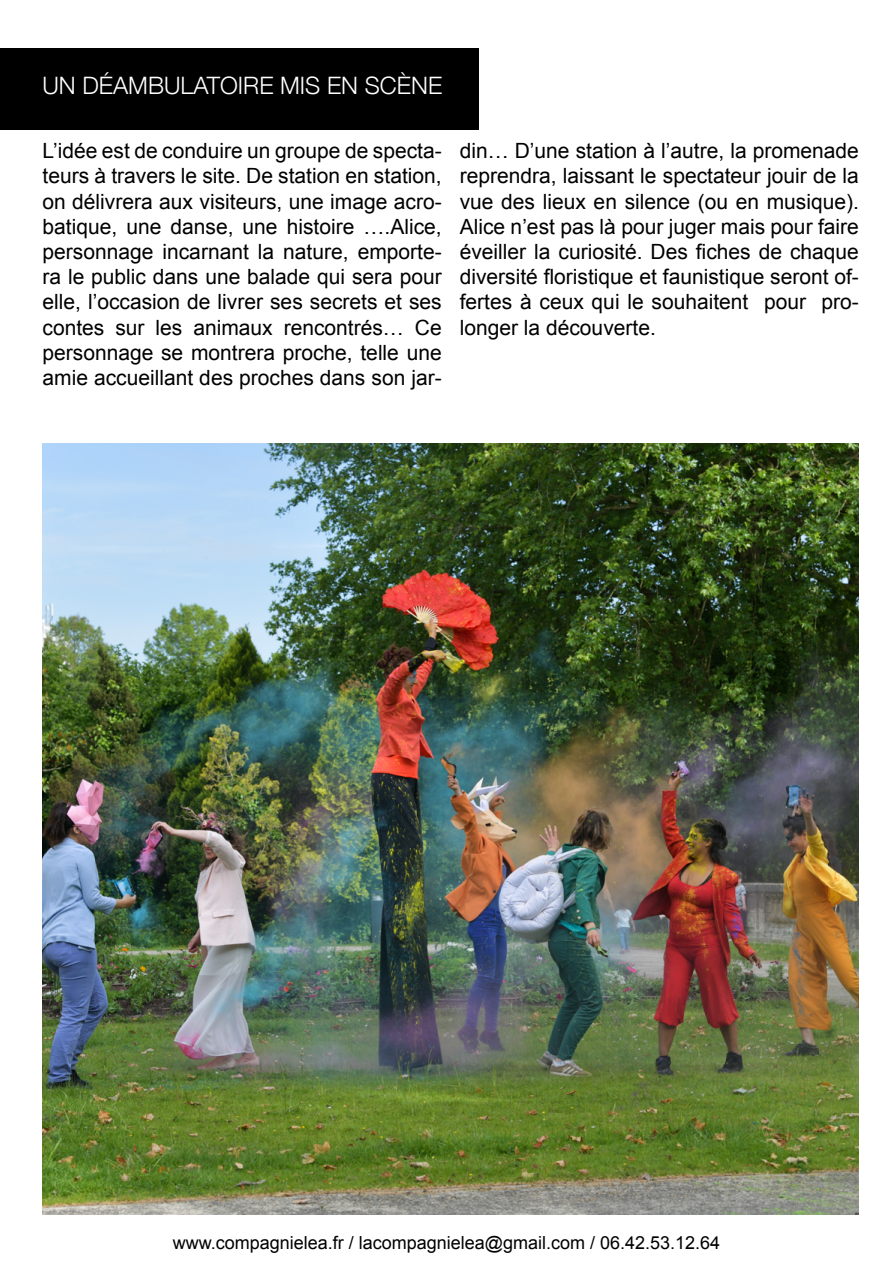
<style>
.page{position:relative;width:893px;height:1263px;background:#fff}
.page>*{position:absolute;margin:0;border:0;box-sizing:border-box;transform-origin:0 0}
.t1{font:300 24px "Helvetica Neue";color:#fff}
.t2{font:21px/25.2px "Arial";color:#000;text-align:justify}
.t3{font:18px "Arial";color:#000}
</style>
<div class="page">
<div style="left:0;top:48px;width:478px;height:82px;background:#000"></div>
<img style="left:43px;top:443px;width:816px;height:772px">
<p class="t1" style="left:43px;top:66px;width:401px">UN DÉAMBULATOIRE MIS EN SCÈNE</p>
<p class="t2" style="left:43px;top:139px;width:401px">L’idée est de conduire un groupe de specta&shy;teurs à travers le site. De station en station, on délivrera aux visiteurs, une image acro&shy;batique, une danse, une histoire ….Alice, personnage incarnant la nature, emporte&shy;ra le public dans une balade qui sera pour elle, l’occasion de livrer ses secrets et ses contes sur les animaux rencontrés… Ce personnage se montrera proche, telle une amie accueillant des proches dans son jar-</p>
<p class="t2" style="left:460px;top:139px;width:401px">din… D’une station à l’autre, la promenade reprendra, laissant le spectateur jouir de la vue des lieux en silence (ou en musique).<br>Alice n’est pas là pour juger mais pour faire éveiller la curiosité. Des fiches de chaque diversité floristique et faunistique seront of&shy;fertes à ceux qui le souhaitent pour pro&shy;longer la découverte.</p>
<p class="t3" style="left:173px;top:1231px;width:549px">www.compagnielea.fr / lacompagnielea@gmail.com / 06.42.53.12.64</p>
</div>
